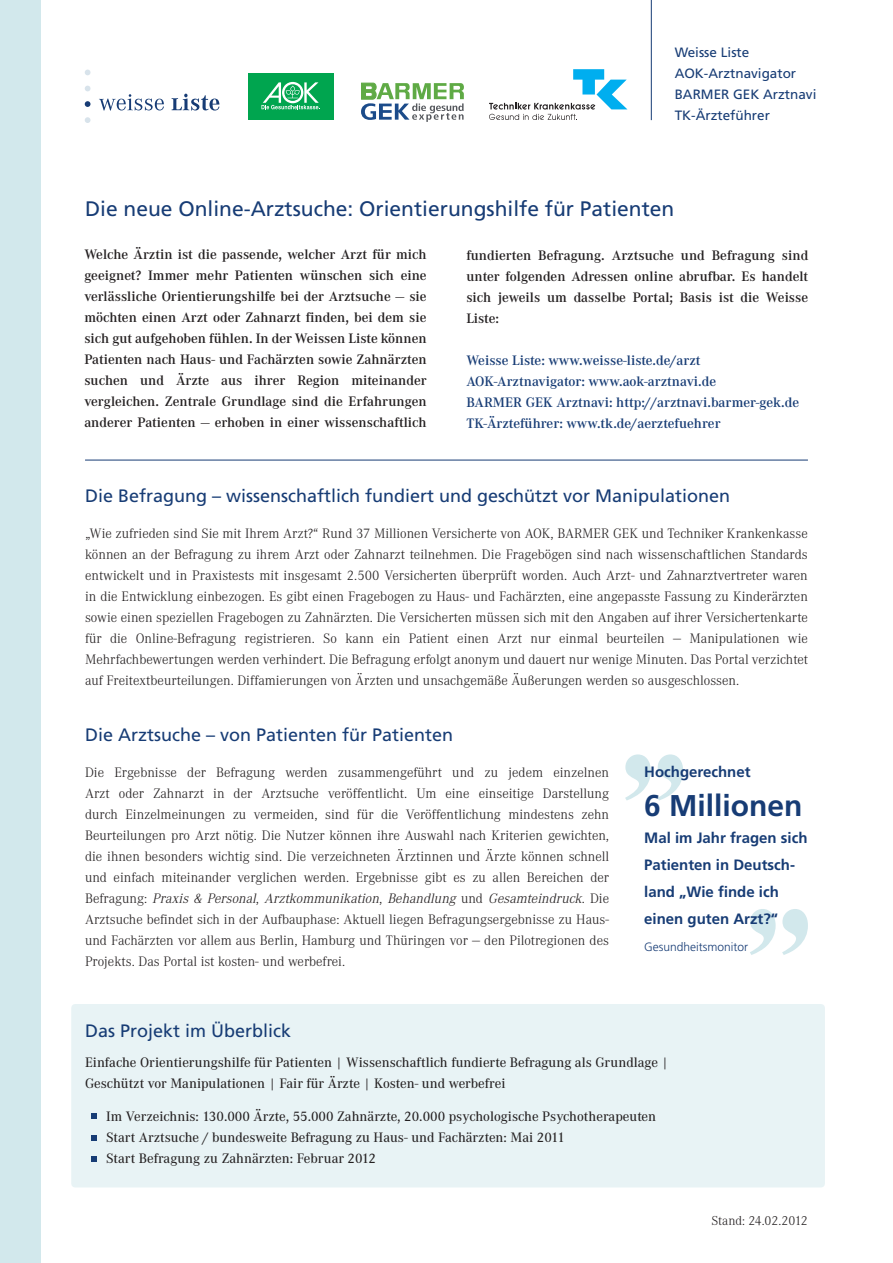
<style>
.page{position:relative;width:893px;height:1263px;background:#fff}
.page>*{position:absolute;margin:0;border:0;box-sizing:border-box;transform-origin:0 0}
.t1{font:700 30px "Frutiger";color:#173c75}
.t2{font:21px "Frutiger";color:#173c75}
.t3{font:18px "Frutiger";color:#173c75}
.t4{font:700 15px/27px "Frutiger";color:#173c75}
.t5{font:300 14.25px/21px "Corporate A";color:#231f20;text-align:justify}
.t6{font:600 14.25px/21px "Corporate A";color:#231f20;text-align:justify}
.t7{font:500 14.25px "Corporate A";color:#231f20}
.t8{font:600 14.25px "Corporate A";color:#173c75}
.t9{font:13.5px "Frutiger";color:#173c75}
.t10{font:300 13.5px "Corporate A";color:#231f20}
.t11{font:300 12px "Frutiger";color:#173c75}
.s1{font-style:italic}
</style>
<div class="page">
<div style="left:71px;top:1004px;width:754px;height:183px;background:#e8f3f5"></div>
<div style="left:0;top:0;width:40px;height:1263px;background:#d2e8ec"></div>
<svg style="left:625px;top:754px;width:58px;height:46px"></svg>
<svg style="left:750px;top:909px;width:58px;height:46px"></svg>
<svg style="left:85px;top:101px;width:5px;height:6px"></svg>
<svg style="left:85px;top:86px;width:5px;height:5px"></svg>
<svg style="left:85px;top:70px;width:5px;height:5px"></svg>
<svg style="left:85px;top:117px;width:5px;height:6px"></svg>
<svg style="left:99px;top:94px;width:65px;height:17px"></svg>
<svg style="left:172px;top:94px;width:47px;height:17px"></svg>
<div style="left:248px;top:73px;width:85px;height:47px;background:#00a54f"></div>
<svg style="left:261px;top:82px;width:59px;height:27px"></svg>
<svg style="left:361px;top:83px;width:103px;height:39px"></svg>
<svg style="left:489px;top:69px;width:138px;height:51px"></svg>
<hr style="left:651px;top:0;width:1px;height:120px;background:#173c75">
<svg style="left:91px;top:1114px;width:6px;height:5px"></svg>
<svg style="left:91px;top:1135px;width:6px;height:5px"></svg>
<svg style="left:91px;top:1156px;width:6px;height:6px"></svg>
<hr style="left:85px;top:460px;width:723px;height:1px;background:#173c75">
<p class="t9" style="left:675px;top:44px;width:76px">Weisse Liste</p>
<p class="t9" style="left:675px;top:65px;width:123px">AOK-Arztnavigator</p>
<p class="t9" style="left:675px;top:86px;width:143px">BARMER GEK Arztnavi</p>
<p class="t9" style="left:675px;top:107px;width:97px">TK-Ärzteführer</p>
<p class="t2" style="left:85px;top:197px;width:591px">Die neue Online-Arztsuche: Orientierungshilfe für Patienten</p>
<p class="t6" style="left:84px;top:244px;width:344px">Welche Ärztin ist die passende, welcher Arzt für mich geeignet? Immer mehr Patienten wünschen sich eine verlässliche Orientierungshilfe bei der Arztsuche — sie möchten einen Arzt oder Zahnarzt finden, bei dem sie sich gut aufgehoben fühlen. In der Weissen Liste können Patienten nach Haus- und Fachärzten sowie Zahnärzten suchen und Ärzte aus ihrer Region miteinander vergleichen. Zentrale Grundlage sind die Erfahrungen anderer Patienten — erhoben in einer wissenschaftlich</p>
<p class="t6" style="left:466px;top:245px;width:343px">fundierten Befragung. Arztsuche und Befragung sind unter folgenden Adressen online abrufbar. Es handelt sich jeweils um dasselbe Portal; Basis ist die Weisse Liste:</p>
<p class="t8" style="left:466px;top:353px;width:236px">Weisse Liste: www.weisse-liste.de/arzt</p>
<p class="t8" style="left:466px;top:374px;width:251px">AOK-Arztnavigator: www.aok-arztnavi.de</p>
<p class="t8" style="left:466px;top:395px;width:334px">BARMER GEK Arztnavi: http://arztnavi.barmer-gek.de</p>
<p class="t8" style="left:466px;top:416px;width:256px">TK-Ärzteführer: www.tk.de/aerztefuehrer</p>
<p class="t3" style="left:85px;top:485px;width:647px">Die Befragung – wissenschaftlich fundiert und geschützt vor Manipulationen</p>
<p class="t5" style="left:85px;top:523px;width:724px">„Wie zufrieden sind Sie mit Ihrem Arzt?“ Rund 37 Millionen Versicherte von AOK, BARMER GEK und Techniker Krankenkasse können an der Befragung zu ihrem Arzt oder Zahnarzt teilnehmen. Die Fragebögen sind nach wissenschaftlichen Standards entwickelt und in Praxistests mit insgesamt 2.500 Versicherten überprüft worden. Auch Arzt- und Zahnarztvertreter waren in die Entwicklung einbezogen. Es gibt einen Fragebogen zu Haus- und Fachärzten, eine angepasste Fassung zu Kinderärzten sowie einen speziellen Fragebogen zu Zahnärzten. Die Versicherten müssen sich mit den Angaben auf ihrer Versichertenkarte für die Online-Befragung registrieren. So kann ein Patient einen Arzt nur einmal beurteilen — Manipulationen wie Mehrfachbewertungen werden verhindert. Die Befragung erfolgt anonym und dauert nur wenige Minuten. Das Portal verzichtet auf Freitextbeurteilungen. Diffamierungen von Ärzten und unsachgemäße Äußerungen werden so ausgeschlossen.</p>
<p class="t3" style="left:85px;top:724px;width:370px">Die Arztsuche – von Patienten für Patienten</p>
<p class="t5" style="left:85px;top:762px;width:526px">Die Ergebnisse der Befragung werden zusammengeführt und zu jedem einzelnen Arzt oder Zahnarzt in der Arztsuche veröffentlicht. Um eine einseitige Darstellung durch Einzelmeinungen zu vermeiden, sind für die Veröffentlichung mindestens zehn Beurteilungen pro Arzt nötig. Die Nutzer können ihre Auswahl nach Kriterien gewichten, die ihnen besonders wichtig sind. Die verzeichneten Ärztinnen und Ärzte können schnell und einfach miteinander verglichen werden. Ergebnisse gibt es zu allen Bereichen der B e f r a g u n g : <span class="s1">Praxis &amp; Personal</span>, <span class="s1">Arztkommunikation</span>, <span class="s1">Behandlung</span> u n d <span class="s1">Gesamteindruck</span>. D i e Arztsuche befindet sich in der Aufbauphase: Aktuell liegen Befragungsergebnisse zu Haus&shy;und Fachärzten vor allem aus Berlin, Hamburg und Thüringen vor — den Pilotregionen des Projekts. Das Portal ist kosten- und werbefrei.</p>
<p class="t4" style="left:644px;top:758px;width:108px">Hochgerechnet</p>
<p class="t1" style="left:644px;top:788px;width:160px">6 Millionen</p>
<p class="t4" style="left:644px;top:824px;width:165px">Mal im Jahr fragen sich</p>
<p class="t4" style="left:644px;top:851px;width:152px">Patienten in Deutsch&shy;land „Wie finde ich einen guten Arzt?“</p>
<p class="t11" style="left:644px;top:940px;width:106px">Gesundheitsmonitor</p>
<p class="t3" style="left:85px;top:1020px;width:208px">Das Projekt im Überblick</p>
<p class="t7" style="left:85px;top:1054px;width:585px">Einfache Orientierungshilfe für Patienten | Wissenschaftlich fundierte Befragung als Grundlage |</p>
<p class="t7" style="left:85px;top:1075px;width:422px">Geschützt vor Manipulationen | Fair für Ärzte | Kosten- und werbefrei</p>
<p class="t7" style="left:106px;top:1108px;width:551px">Im Verzeichnis: 130.000 Ärzte, 55.000 Zahnärzte, 20.000 psychologische Psychotherapeuten</p>
<p class="t7" style="left:106px;top:1129px;width:460px">Start Arztsuche / bundesweite Befragung zu Haus- und Fachärzten: Mai 2011</p>
<p class="t7" style="left:106px;top:1150px;width:271px">Start Befragung zu Zahnärzten: Februar 2012</p>
<p class="t10" style="left:711px;top:1213px;width:98px">Stand: 24.02.2012</p>
</div>
